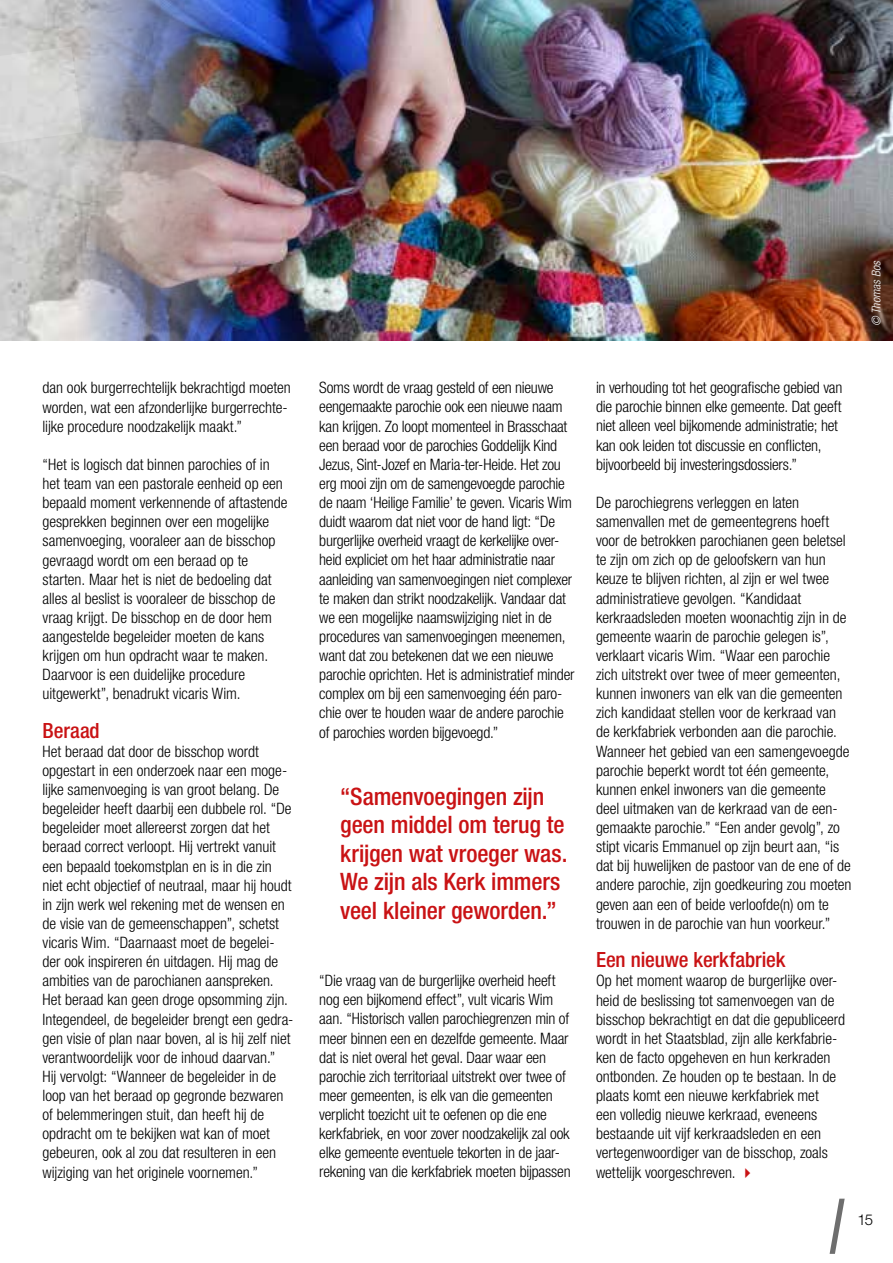
<style>
.page{position:relative;width:893px;height:1263px;background:#fff}
.page>*{position:absolute;margin:0;border:0;box-sizing:border-box;transform-origin:0 0}
.t1{font:500 condensed 24px/28.5px "Helvetica Neue LT";letter-spacing:-.005em;color:#c91214}
.t2{font:500 condensed 21px "Helvetica Neue LT";letter-spacing:-.005em;color:#c91214}
.t3{font:300 condensed 15.75px/19px "Helvetica Neue LT";letter-spacing:-.005em;color:#000}
.t4{font:300 15px "Helvetica Neue LT";color:#000}
.t5{font:italic 300 condensed 12px "Helvetica Neue LT";color:#fff}
.s1{color:#c91214}
</style>
<div class="page">
<svg style="left:830px;top:1199px;width:15px;height:55px"></svg>
<img style="left:241px;top:0;width:652px;height:340px">
<img style="left:83px;top:0;width:158px;height:340px">
<svg style="left:0;top:0;width:83px;height:340px;background:#cbcbc9"></svg>
<p class="t3" style="left:43px;top:378px;width:250px">dan ook burgerrechtelijk bekrachtigd moeten worden, wat een afzonderlijke burgerrechte&shy;lijke procedure noodzakelijk maakt.”</p>
<p class="t3" style="left:43px;top:455px;width:247px">“Het is logisch dat binnen parochies of in het team van een pastorale eenheid op een bepaald moment verkennende of aftastende gesprekken beginnen over een mogelijke samenvoeging, vooraleer aan de bisschop gevraagd wordt om een beraad op te starten. Maar het is niet de bedoeling dat alles al beslist is vooraleer de bisschop de vraag krijgt. De bisschop en de door hem aangestelde begeleider moeten de kans krijgen om hun opdracht waar te maken.<br>Daarvoor is een duidelijke procedure uitgewerkt”, benadrukt vicaris Wim.</p>
<h2 class="t2" style="left:43px;top:718px;width:59px">Beraad</h2>
<p class="t3" style="left:43px;top:742px;width:252px">Het beraad dat door de bisschop wordt opgestart in een onderzoek naar een moge&shy;lijke samenvoeging is van groot belang. De begeleider heeft daarbij een dubbele rol. “De begeleider moet allereerst zorgen dat het beraad correct verloopt. Hij vertrekt vanuit een bepaald toekomstplan en is in die zin niet echt objectief of neutraal, maar hij houdt in zijn werk wel rekening met de wensen en de visie van de gemeenschappen”, schetst vicaris Wim. “Daarnaast moet de begelei&shy;der ook inspireren én uitdagen. Hij mag de ambities van de parochianen aanspreken.<br>Het beraad kan geen droge opsomming zijn.<br>Integendeel, de begeleider brengt een gedra&shy;gen visie of plan naar boven, al is hij zelf niet verantwoordelijk voor de inhoud daarvan.”<br>Hij vervolgt: “Wanneer de begeleider in de loop van het beraad op gegronde bezwaren of belemmeringen stuit, dan heeft hij de opdracht om te bekijken wat kan of moet gebeuren, ook al zou dat resulteren in een wijziging van het originele voornemen.”</p>
<p class="t5" style="left:869px;top:326px;width:68px;rotate:-90deg">© Thomas Bos</p>
<p class="t3" style="left:319px;top:378px;width:257px">Soms wordt de vraag gesteld of een nieuwe eengemaakte parochie ook een nieuwe naam kan krijgen. Zo loopt momenteel in Brasschaat een beraad voor de parochies Goddelijk Kind Jezus, Sint-Jozef en Maria-ter-Heide. Het zou erg mooi zijn om de samengevoegde parochie de naam ‘Heilige Familie’ te geven. Vicaris Wim duidt waarom dat niet voor de hand ligt: “De burgerlijke overheid vraagt de kerkelijke over&shy;heid expliciet om het haar administratie naar aanleiding van samenvoegingen niet complexer te maken dan strikt noodzakelijk. Vandaar dat we een mogelijke naamswijziging niet in de procedures van samenvoegingen meenemen, want dat zou betekenen dat we een nieuwe parochie oprichten. Het is administratief minder complex om bij een samenvoeging één paro&shy;chie over te houden waar de andere parochie of parochies worden bijgevoegd.”</p>
<h1 class="t1" style="left:340px;top:782px;width:229px">“Samenvoegingen zijn geen middel om terug te krijgen wat vroeger was.<br>We zijn als Kerk immers veel kleiner geworden.”</h1>
<p class="t3" style="left:319px;top:971px;width:253px">“Die vraag van de burgerlijke overheid heeft nog een bijkomend effect”, vult vicaris Wim aan. “Historisch vallen parochiegrenzen min of meer binnen een en dezelfde gemeente. Maar dat is niet overal het geval. Daar waar een parochie zich territoriaal uitstrekt over twee of meer gemeenten, is elk van die gemeenten verplicht toezicht uit te oefenen op die ene kerkfabriek, en voor zover noodzakelijk zal ook elke gemeente eventuele tekorten in de jaar&shy;rekening van die kerkfabriek moeten bijpassen</p>
<p class="t3" style="left:596px;top:378px;width:248px">in verhouding tot het geografische gebied van die parochie binnen elke gemeente. Dat geeft niet alleen veel bijkomende administratie; het kan ook leiden tot discussie en conflicten, bijvoorbeeld bij investeringsdossiers.”</p>
<p class="t3" style="left:596px;top:493px;width:257px">De parochiegrens verleggen en laten samenvallen met de gemeentegrens hoeft voor de betrokken parochianen geen beletsel te zijn om zich op de geloofskern van hun keuze te blijven richten, al zijn er wel twee administratieve gevolgen. “Kandidaat kerkraadsleden moeten woonachtig zijn in de gemeente waarin de parochie gelegen is”, verklaart vicaris Wim. “Waar een parochie zich uitstrekt over twee of meer gemeenten, kunnen inwoners van elk van die gemeenten zich kandidaat stellen voor de kerkraad van de kerkfabriek verbonden aan die parochie.<br>Wanneer het gebied van een samengevoegde parochie beperkt wordt tot één gemeente, kunnen enkel inwoners van die gemeente deel uitmaken van de kerkraad van de een&shy;gemaakte parochie.” “Een ander gevolg”, zo stipt vicaris Emmanuel op zijn beurt aan, “is dat bij huwelijken de pastoor van de ene of de andere parochie, zijn goedkeuring zou moeten geven aan een of beide verloofde(n) om te trouwen in de parochie van hun voorkeur.”</p>
<h2 class="t2" style="left:596px;top:947px;width:191px">Een nieuwe kerkfabriek</h2>
<p class="t3" style="left:596px;top:971px;width:251px">Op het moment waarop de burgerlijke over&shy;heid de beslissing tot samenvoegen van de bisschop bekrachtigt en dat die gepubliceerd wordt in het Staatsblad, zijn alle kerkfabrie&shy;ken de facto opgeheven en hun kerkraden ontbonden. Ze houden op te bestaan. In de plaats komt een nieuwe kerkfabriek met<br>een volledig nieuwe kerkraad, eveneens bestaande uit vijf kerkraadsleden en een vertegenwoordiger van de bisschop, zoals wettelijk voorgeschreven. <span class="s1">✔</span></p>
<p class="t4" style="left:858px;top:1210px;width:17px">15</p>
</div>
